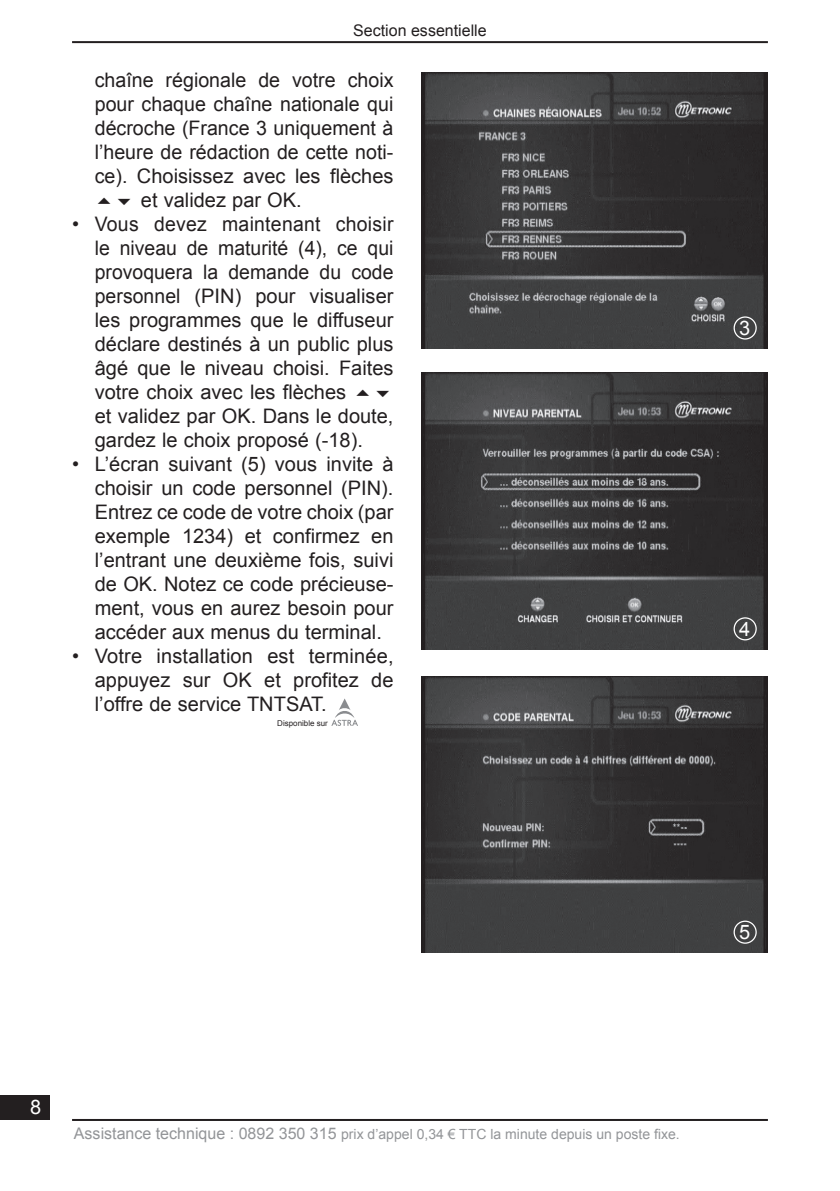
<style>
.page{position:relative;width:840px;height:1191px;background:#fff}
.page>*{position:absolute;margin:0;border:0;box-sizing:border-box;transform-origin:0 0}
.t1{font:20px/24px "Arial";color:#231f20;text-align:justify}
.t2{font:20px "Arial";color:#fff}
.t3{font:16px "Arial";color:#231f20}
.t4{font:14px "Arial";color:#939598}
.t5{font:8px "Arial";color:#231f20}
.s1{font-size:16px}
</style>
<div class="page">
<hr style="left:72px;top:1119px;width:695px;height:2px;background:#231f20">
<div style="left:0;top:1095px;width:50px;height:25px;background:#231f20"></div>
<hr style="left:72px;top:41px;width:695px;height:2px;background:#231f20">
<img style="left:421px;top:72px;width:346px;height:276px">
<img style="left:421px;top:373px;width:346px;height:276px">
<img style="left:421px;top:676px;width:346px;height:276px">
<div style="left:733px;top:316px;width:23px;height:23px;border:1px solid #fff;border-radius:50%"></div>
<div style="left:733px;top:617px;width:23px;height:23px;border:1px solid #fff;border-radius:50%"></div>
<div style="left:733px;top:920px;width:23px;height:23px;border:1px solid #fff;border-radius:50%"></div>
<svg style="left:331px;top:698px;width:27px;height:28px"></svg>
<p class="t3" style="left:353px;top:20px;width:135px">Section essentielle</p>
<p class="t1" style="left:95px;top:68px;width:300px">chaîne régionale de votre choix</p>
<p class="t1" style="left:95px;top:92px;width:300px">pour chaque chaîne nationale qui</p>
<p class="t1" style="left:95px;top:116px;width:300px">décroche (France 3 uniquement à</p>
<p class="t1" style="left:95px;top:140px;width:300px">l’heure de rédaction de cette noti-</p>
<p class="t1" style="left:95px;top:164px;width:300px">ce). Choisissez avec les flèches</p>
<p class="t1" style="left:141px;top:188px;width:162px">et validez par OK.</p>
<p class="t1" style="left:95px;top:212px;width:300px;text-align:left;text-indent:-23px">• Vous devez maintenant choisir le niveau de maturité (4), ce qui provoquera la demande du code personnel (PIN) pour visualiser les programmes que le diffuseur déclare destinés à un public plus âgé que le niveau choisi. Faites votre choix avec les flèches<br>et validez par OK. Dans le doute, gardez le choix proposé (-18).</p>
<p class="t1" style="left:95px;top:452px;width:300px;text-indent:-23px">• L’écran suivant (5) vous invite à choisir un code personnel (PIN).<br>Entrez ce code de votre choix (par exemple 1234) et confirmez en l’entrant une deuxième fois, suivi de OK. Notez ce code précieuse&shy;ment, vous en aurez besoin pour accéder aux menus du terminal.</p>
<p class="t1" style="left:95px;top:644px;width:300px;text-indent:-23px">• Votre installation est terminée, appuyez sur OK et profitez de l’offre de service TNTSAT.</p>
<p class="t5" style="left:277px;top:718px;width:52px">Disponible sur</p>
<p class="t2" style="left:738px;top:315px;width:13px">3</p>
<p class="t2" style="left:738px;top:616px;width:13px">4</p>
<p class="t2" style="left:738px;top:919px;width:13px">5</p>
<p class="t2" style="left:30px;top:1094px;width:13px">8</p>
<p class="t4" style="left:74px;top:1125px;width:607px"><span class="s1">Assistance technique : 0892 350 315</span> prix d’appel 0,34 € TTC la minute depuis un poste fixe.</p>
</div>
